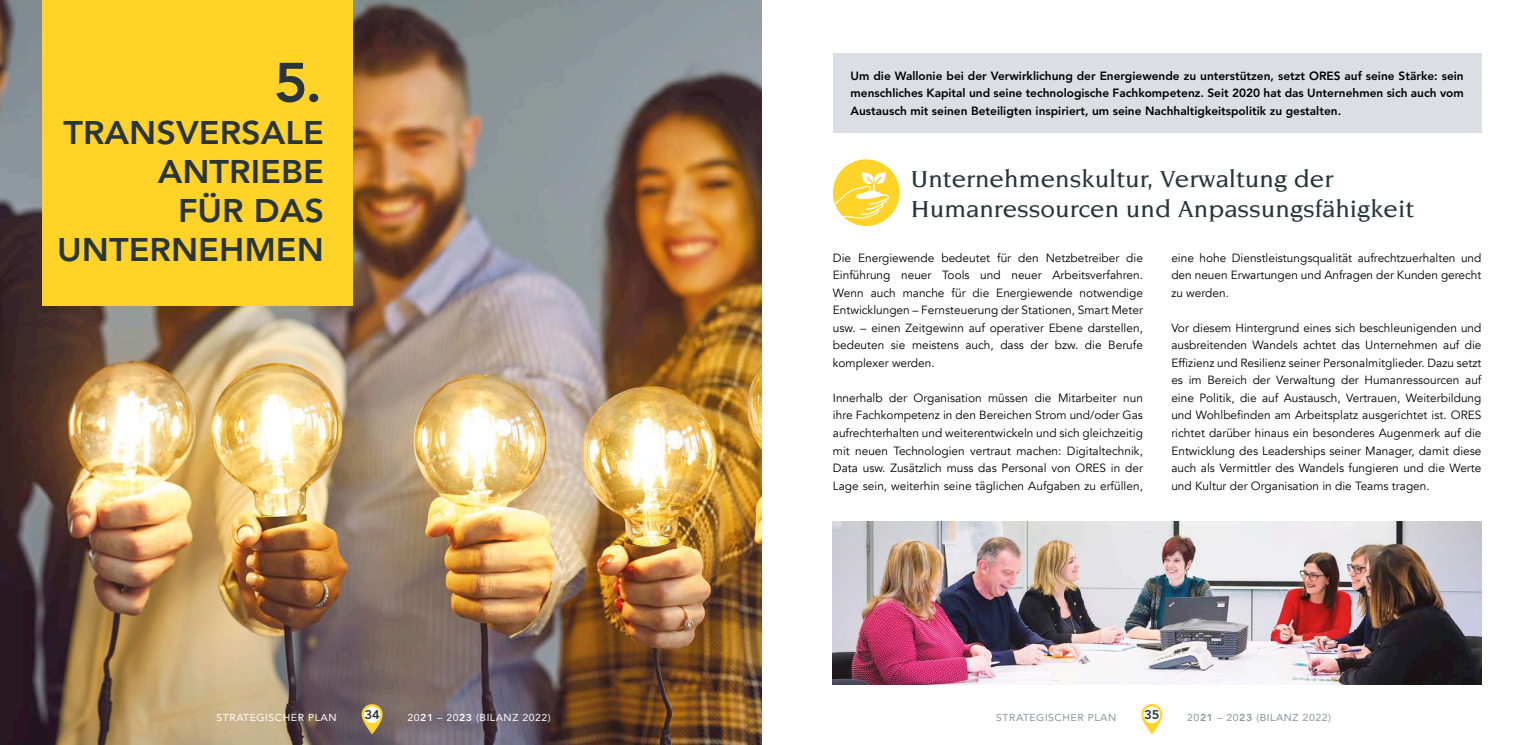
<style>
.page{position:relative;width:1524px;height:745px;background:#fff}
.page>*{position:absolute;margin:0;border:0;box-sizing:border-box;transform-origin:0 0}
.t1{font:800 55px "Avenir LT Std";color:#28353a;scale:1.05 1}
.t2{font:800 32.5px/39px "Avenir LT Std";color:#28353a;text-align:right;scale:1.05 1}
.t3{font:500 25px/30px "Novarese Std";color:#28353a;scale:1.05 1}
.t4{font:800 12.5px "Avenir LT Std";color:#28353a;scale:1.05 1}
.t5{font:11.88px/17.5px "Avenir";color:#000;text-align:justify}
.t6{font:800 11.88px/17.5px "Avenir LT Std";color:#000;text-align:justify}
.t7{font:10px "Avenir LT Std";letter-spacing:.05em;color:#89959b;scale:1.05 1}
.t8{font:10px "Avenir LT Std";letter-spacing:.05em;color:#fff;scale:1.05 1}
.s1{font-weight:800}
</style>
<div class="page">
<img style="left:0;top:0;width:762px;height:744px">
<img style="left:833px;top:521px;width:648px;height:163px">
<svg style="left:1141px;top:704px;width:21px;height:29px"></svg>
<div style="left:1143px;top:706px;width:17px;height:16px;background:#fff;border-radius:50%"></div>
<svg style="left:361px;top:703px;width:22px;height:30px"></svg>
<div style="left:364px;top:706px;width:16px;height:16px;background:#fff;border-radius:50%"></div>
<div style="left:833px;top:159px;width:66px;height:67px;background:#ffd328;border-radius:50%"></div>
<svg style="left:833px;top:172px;width:56px;height:46px"></svg>
<div style="left:833px;top:53px;width:648px;height:80px;background:#dbdfe3"></div>
<div style="left:43px;top:0;width:310px;height:305px;background:#ffd328"></div>
<h1 class="t1" style="left:274px;top:50px;width:40px">5.</h1>
<h2 class="t2" style="left:57px;top:113px;width:255px">TRANSVERSALE<br>ANTRIEBE<br>FÜR DAS<br>UNTERNEHMEN</h2>
<p class="t6" style="left:850px;top:67px;width:615px">Um die Wallonie bei der Verwirklichung der Energiewende zu unterstützen, setzt ORES auf seine Stärke: sein menschliches Kapital und seine technologische Fachkompetenz. Seit 2020 hat das Unternehmen sich auch vom Austausch mit seinen Beteiligten inspiriert, um seine Nachhaltigkeitspolitik zu gestalten.</p>
<h3 class="t3" style="left:911px;top:163px;width:481px">Unternehmenskultur, Verwaltung der<br>Humanressourcen und Anpassungsfähigkeit</h3>
<p class="t5" style="left:833px;top:249px;width:312px">Die Energiewende bedeutet für den Netzbetreiber die Einführung neuer Tools und neuer Arbeitsverfahren.<br>Wenn auch manche für die Energiewende notwendige Entwicklungen – Fernsteuerung der Stationen, Smart Meter usw. – einen Zeitgewinn auf operativer Ebene darstellen, bedeuten sie meistens auch, dass der bzw. die Berufe komplexer werden.</p>
<p class="t5" style="left:833px;top:389px;width:312px">Innerhalb der Organisation müssen die Mitarbeiter nun ihre Fachkompetenz in den Bereichen Strom und/oder Gas aufrechterhalten und weiterentwickeln und sich gleichzeitig mit neuen Technologien vertraut machen: Digitaltechnik, Data usw. Zusätzlich muss das Personal von ORES in der Lage sein, weiterhin seine täglichen Aufgaben zu erfüllen,</p>
<p class="t5" style="left:1171px;top:249px;width:312px">eine hohe Dienstleistungsqualität aufrechtzuerhalten und den neuen Erwartungen und Anfragen der Kunden gerecht zu werden.</p>
<p class="t5" style="left:1171px;top:319px;width:312px">Vor diesem Hintergrund eines sich beschleunigenden und ausbreitenden Wandels achtet das Unternehmen auf die Effizienz und Resilienz seiner Personalmitglieder. Dazu setzt es im Bereich der Verwaltung der Humanressourcen auf eine Politik, die auf Austausch, Vertrauen, Weiterbildung und Wohlbefinden am Arbeitsplatz ausgerichtet ist. ORES richtet darüber hinaus ein besonderes Augenmerk auf die Entwicklung des Leaderships seiner Manager, damit diese auch als Vermittler des Wandels fungieren und die Werte und Kultur der Organisation in die Teams tragen.</p>
<p class="t4" style="left:364px;top:707px;width:16px">34</p>
<p class="t7" style="left:996px;top:710px;width:116px">STRATEGISCHER PLAN</p>
<p class="t4" style="left:1144px;top:707px;width:16px">35</p>
<p class="t7" style="left:1187px;top:710px;width:138px">20<span class="s1">21</span> – 20<span class="s1">23</span> (BILANZ 2022)</p>
<p class="t8" style="left:216px;top:710px;width:116px">STRATEGISCHER PLAN</p>
<p class="t8" style="left:407px;top:710px;width:138px">20<span class="s1">21</span> – 20<span class="s1">23</span> (BILANZ 2022)</p>
</div>
